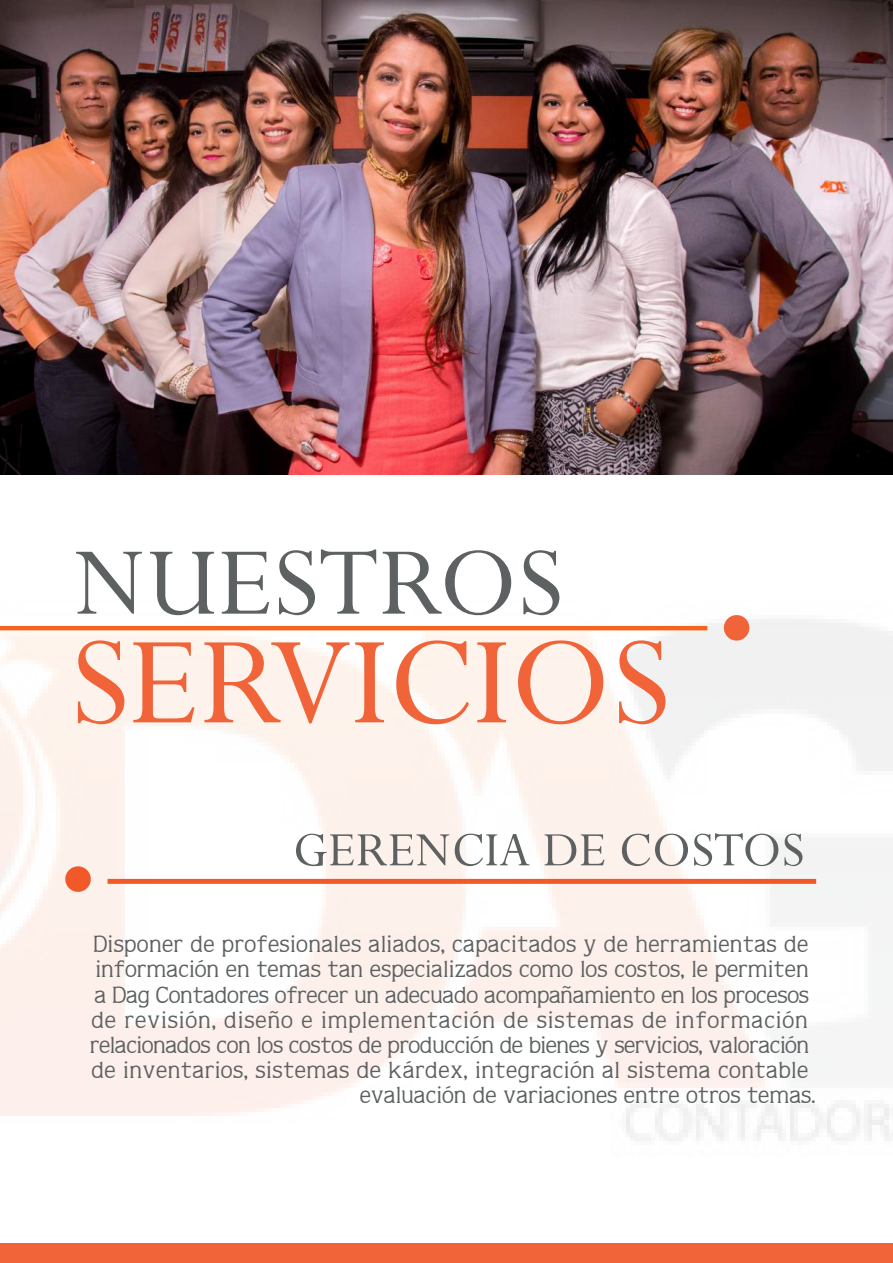
<style>
.page{position:relative;width:893px;height:1263px;background:#fff}
.page>*{position:absolute;margin:0;border:0;box-sizing:border-box;transform-origin:0 0}
.t1{font:139.5px "Perpetua";color:#f16338}
.t2{font:108px "Perpetua";color:#5d6162}
.t3{font:54px "Perpetua";color:#5d6162}
.t4{font:21px "Quorum";letter-spacing:.005em;color:#5d6162}
.t5{font:21px "Quorum";letter-spacing:-.02em;color:#5d6162}
.t6{font:21px "Quorum";letter-spacing:.025em;color:#5d6162}
.t7{font:21px "Quorum";letter-spacing:-.015em;color:#5d6162}
.t8{font:21px "Quorum";letter-spacing:.045em;color:#5d6162}
</style>
<div class="page">
<img style="left:0;top:474px;width:893px;height:770px">
<div style="left:65px;top:866px;width:26px;height:26px;background:#f15929;border-radius:50%"></div>
<div style="left:0;top:1244px;width:893px;height:19px;background:#f16338"></div>
<hr style="left:0;top:626px;width:707px;height:4px;background:#f36421">
<div style="left:724px;top:615px;width:25px;height:25px;background:#f16338;border-radius:50%"></div>
<div style="left:108px;top:879px;width:708px;height:5px;background:#f15929"></div>
<img style="left:0;top:0;width:893px;height:474px">
<h2 class="t2" style="left:74px;top:515px;width:490px">NUESTROS</h2>
<h1 class="t1" style="left:70px;top:594px;width:601px">SERVICIOS</h1>
<h3 class="t3" style="left:293px;top:816px;width:513px">GERENCIA DE COSTOS</h3>
<p class="t4" style="left:93px;top:931px;width:717px">Disponer de profesionales aliados, capacitados y de herramientas de</p>
<p class="t4" style="left:95px;top:956px;width:715px">información en temas tan especializados como los costos, le permiten</p>
<p class="t7" style="left:94px;top:981px;width:716px">a Dag Contadores ofrecer un adecuado acompañamiento en los procesos</p>
<p class="t8" style="left:91px;top:1007px;width:718px">de revisión, diseño e implementación de sistemas de información</p>
<p class="t5" style="left:90px;top:1032px;width:721px">relacionados con los costos de producción de bienes y servicios, valoración</p>
<p class="t6" style="left:91px;top:1057px;width:718px">de inventarios, sistemas de kárdex, integración al sistema contable</p>
<p class="t4" style="left:360px;top:1082px;width:457px">evaluación de variaciones entre otros temas.</p>
</div>
